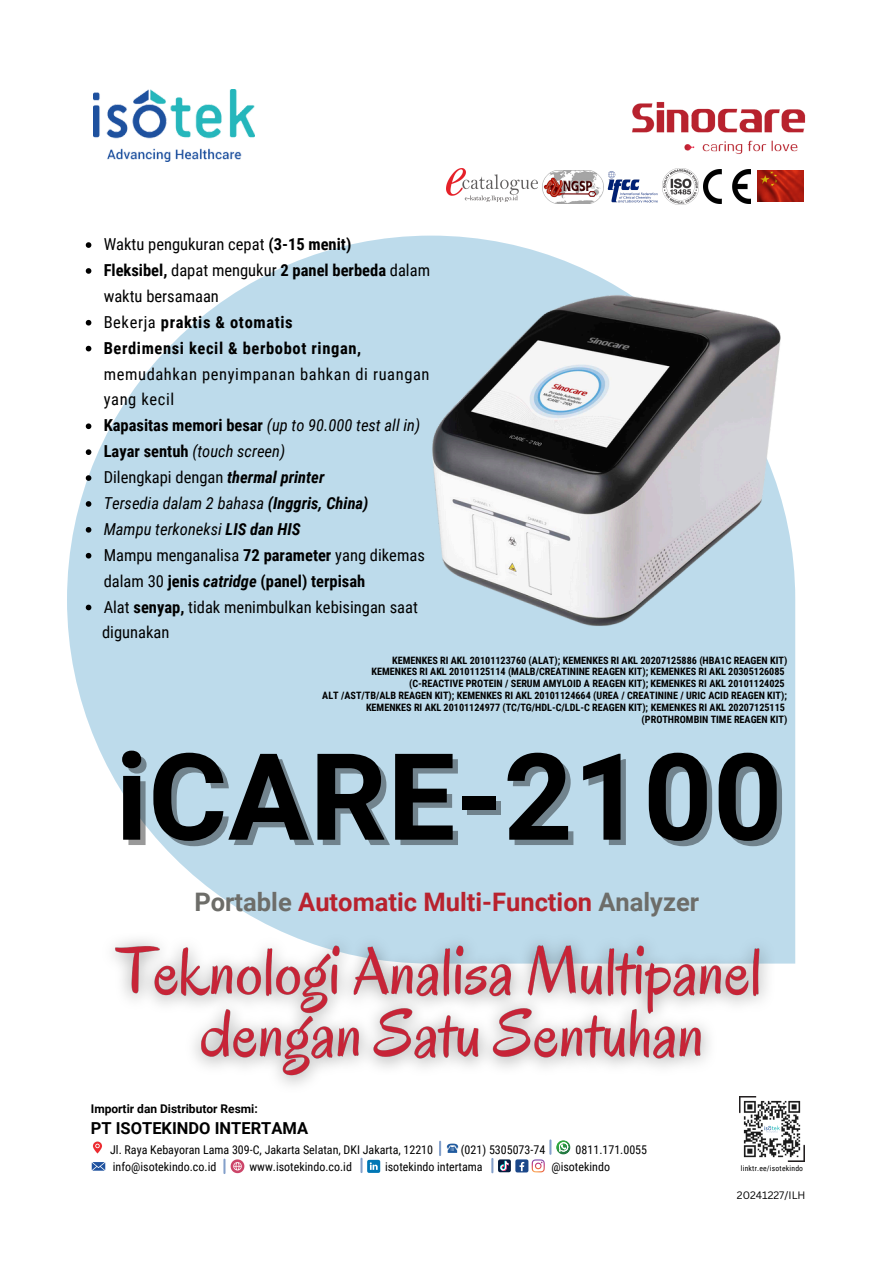
<style>
.page{position:relative;width:894px;height:1264px;background:#fff}
.page>*{position:absolute;margin:0;border:0;box-sizing:border-box;transform-origin:0 0}
.t1{font:700 120.6px "Roboto";letter-spacing:.005em;color:#000}
.t2{font:700 25.5px "Roboto";color:#b8222e}
.t3{font:16.5px/25.8px "Roboto Condensed";color:#000}
.t4{font:700 16.5px/25.8px "Roboto Condensed";letter-spacing:.035em;color:#000}
.t5{font:italic 16.5px "Roboto Condensed";color:#000}
.t6{font:700 16.5px "Roboto";color:#000}
.t7{font:12px "Roboto Condensed";color:#000}
.t8{font:700 12px "Roboto";color:#000}
.t9{font:10.5px "Canva Sans";color:#000}
.t10{font:700 10.2px/11.9px "Roboto Condensed";color:#000;text-align:right}
.t11{font:7.65px "Roboto Condensed";letter-spacing:.025em;color:#000}
.s1{font-weight:700}
.s2{font-weight:400}
.s3{font-weight:400;font-style:italic}
.s4{font-weight:700;font-style:italic}
.s5{color:#6d6d69}
</style>
<div class="page">
<svg style="left:67px;top:235px;width:728px;height:728px;fill:#bddbeb"></svg>
<img style="left:662px;top:169px;width:36px;height:36px">
<img style="left:703px;top:169px;width:47px;height:34px">
<img style="left:757px;top:170px;width:46px;height:31px">
<img style="left:632px;top:102px;width:174px;height:52px">
<img style="left:93px;top:1141px;width:9px;height:13px">
<svg style="left:439px;top:1140px;width:19px;height:15px"></svg>
<svg style="left:92px;top:1162px;width:13px;height:8px"></svg>
<div style="left:515px;top:1159px;width:13px;height:13px;background:#1a4789;border-radius:2px"></div>
<svg style="left:519px;top:1162px;width:5px;height:9px"></svg>
<img style="left:739px;top:1100px;width:65px;height:61px">
<svg style="left:531px;top:1140px;width:39px;height:32px"></svg>
<svg style="left:223px;top:1159px;width:21px;height:14px"></svg>
<svg style="left:491px;top:1158px;width:19px;height:14px"></svg>
<svg style="left:360px;top:1158px;width:20px;height:14px"></svg>
<img style="left:409px;top:261px;width:387px;height:394px">
<img style="left:446px;top:169px;width:91px;height:32px">
<img style="left:94px;top:89px;width:161px;height:72px">
<img style="left:542px;top:170px;width:61px;height:33px">
<img style="left:607px;top:171px;width:51px;height:32px">
<img style="left:90px;top:923px;width:696px;height:180px">
<svg style="left:86px;top:242px;width:5px;height:6px"></svg>
<svg style="left:86px;top:268px;width:5px;height:6px"></svg>
<svg style="left:86px;top:320px;width:5px;height:5px"></svg>
<svg style="left:86px;top:346px;width:5px;height:5px"></svg>
<svg style="left:86px;top:423px;width:5px;height:6px"></svg>
<svg style="left:86px;top:449px;width:5px;height:6px"></svg>
<svg style="left:86px;top:475px;width:5px;height:6px"></svg>
<svg style="left:86px;top:501px;width:5px;height:6px"></svg>
<svg style="left:86px;top:527px;width:5px;height:5px"></svg>
<svg style="left:86px;top:553px;width:5px;height:5px"></svg>
<svg style="left:86px;top:604px;width:5px;height:6px"></svg>
<p class="t3" style="left:104px;top:231px;width:249px">Waktu pengukuran cepat <span class="s1">(3-15 menit)</span></p>
<p class="t3" style="left:104px;top:257px;width:328px"><span class="s1">Fleksibel,</span> dapat mengukur <span class="s1">2 panel berbeda</span> dalam waktu bersamaan</p>
<p class="t4" style="left:104px;top:309px;width:190px"><span class="s2">Bekerja</span> praktis &amp; otomatis</p>
<p class="t4" style="left:104px;top:335px;width:327px">Berdimensi kecil &amp; berbobot ringan, <span class="s2">memudahkan penyimpanan bahkan di ruangan yang kecil<br></span>Kapasitas memori besar <span class="s3">(up to 90.000 test all in)<br></span>Layar sentuh <span class="s3">(touch screen)</span></p>
<p class="t3" style="left:104px;top:464px;width:222px">Dilengkapi dengan <span class="s4">thermal printer</span></p>
<p class="t5" style="left:104px;top:493px;width:266px">Tersedia dalam 2 bahasa <span class="s1">(Inggris, China)</span></p>
<p class="t5" style="left:104px;top:519px;width:198px">Mampu terkoneksi <span class="s1">LIS dan HIS</span></p>
<p class="t3" style="left:104px;top:542px;width:322px">Mampu menganalisa <span class="s1">72 parameter</span> yang dikemas</p>
<p class="t3" style="left:104px;top:568px;width:315px">dalam 30 <span class="s1">jenis</span> <span class="s4">catridge</span> <span class="s1">(panel) terpisah<br></span>Alat <span class="s1">senyap,</span> tidak menimbulkan kebisingan saat</p>
<p class="t3" style="left:102px;top:620px;width:69px">digunakan</p>
<p class="t10" style="left:322px;top:654px;width:466px">KEMENKES RI AKL 20101123760 (ALAT); KEMENKES RI AKL 20207125886 (HBA1C REAGEN KIT)<br>KEMENKES RI AKL 20101125114 (MALB/CREATININE REAGEN KIT); KEMENKES RI AKL 20305126085 (C-REACTIVE PROTEIN / SERUM AMYLOID A REAGEN KIT); KEMENKES RI AKL 20101124025<br>ALT /AST/TB/ALB REAGEN KIT); KEMENKES RI AKL 20101124664 (UREA / CREATININE / URIC ACID REAGEN KIT); KEMENKES RI AKL 20101124977 (TC/TG/HDL-C/LDL-C REAGEN KIT); KEMENKES RI AKL 20207125115</p>
<p class="t10" style="left:641px;top:713px;width:147px">(PROTHROMBIN TIME REAGEN KIT)</p>
<p class="t1" style="left:116px;top:727px;width:668px">iCARE-2100</p>
<p class="t2" style="left:194px;top:887px;width:506px"><span class="s5">Portable</span> Automatic Multi-Function <span class="s5">Analyzer</span></p>
<p class="t8" style="left:91px;top:1101px;width:168px">Importir dan Distributor Resmi:</p>
<p class="t6" style="left:91px;top:1118px;width:219px">PT ISOTEKINDO INTERTAMA</p>
<p class="t7" style="left:110px;top:1142px;width:324px">Jl. Raya Kebayoran Lama 309-C, Jakarta Selatan, DKI Jakarta, 12210</p>
<p class="t7" style="left:461px;top:1142px;width:86px">(021) 5305073-74</p>
<p class="t7" style="left:575px;top:1142px;width:73px">0811.171.0055</p>
<p class="t7" style="left:113px;top:1159px;width:105px">info@isotekindo.co.id</p>
<p class="t7" style="left:249px;top:1159px;width:104px">www.isotekindo.co.id</p>
<p class="t7" style="left:385px;top:1159px;width:99px">isotekindo intertama</p>
<p class="t7" style="left:551px;top:1159px;width:60px">@isotekindo</p>
<p class="t11" style="left:740px;top:1163px;width:64px">linktr.ee/isotekindo</p>
<p class="t9" style="left:736px;top:1187px;width:70px">20241227/ILH</p>
</div>
